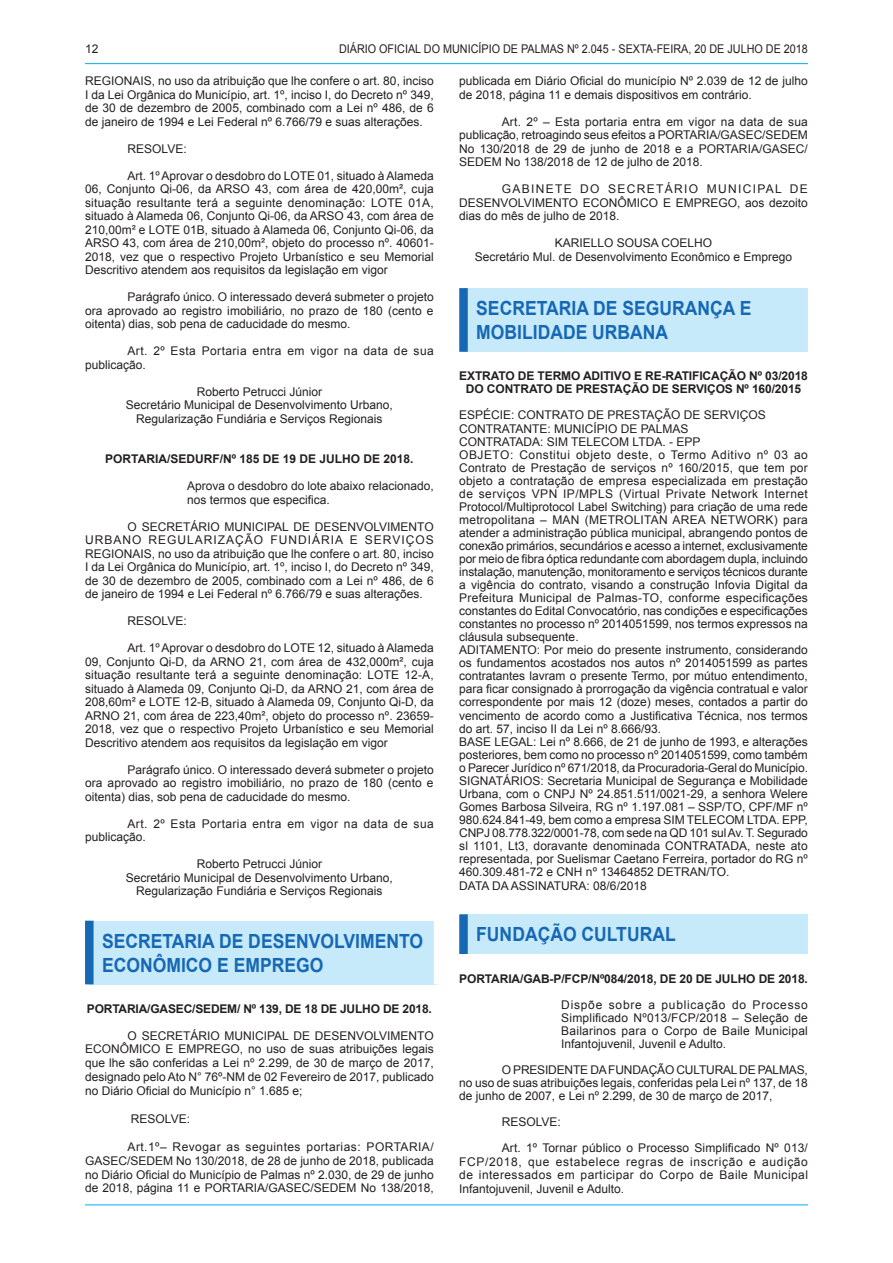
<style>
.page{position:relative;width:893px;height:1263px;background:#fff}
.page>*{position:absolute;margin:0;border:0;box-sizing:border-box;transform-origin:0 0}
.t1{font:700 19.5px/24px "Arial";color:#1768b4;scale:.9 1}
.t2{font:12px/13px "Arial";color:#231f20;text-align:justify}
.t3{font:700 12px "Arial";letter-spacing:-.01em;color:#231f20}
.t4{font:12px/13.5px "Arial";letter-spacing:.035em;color:#231f20}
.t5{font:12px "Arial";color:#231f20;scale:.9 1}
.t6{font:12px "Arial";letter-spacing:.11em;color:#231f20}
</style>
<div class="page">
<hr style="left:85px;top:63px;width:723px;height:1px;background:#00aeef">
<hr style="left:85px;top:1204px;width:723px;height:1px;background:#00aeef">
<div style="left:89px;top:921px;width:349px;height:63px;background:#c6eafa"></div>
<div style="left:85px;top:921px;width:9px;height:63px;background:#1768b4"></div>
<div style="left:434px;top:921px;width:8px;height:63px;background:#fff"></div>
<div style="left:463px;top:288px;width:349px;height:64px;background:#c6eafa"></div>
<div style="left:459px;top:288px;width:9px;height:64px;background:#1768b4"></div>
<div style="left:808px;top:288px;width:8px;height:64px;background:#fff"></div>
<div style="left:463px;top:914px;width:349px;height:40px;background:#c6eafa"></div>
<div style="left:459px;top:914px;width:9px;height:40px;background:#1768b4"></div>
<div style="left:808px;top:914px;width:8px;height:40px;background:#fff"></div>
<p class="t2" style="left:85px;top:42px;width:15px">12</p>
<p class="t5" style="left:339px;top:41px;width:68px">diário oficia</p>
<p class="t5" style="left:415px;top:41px;width:438px">l DO MUN ICÍPIO DE PALMAS nº 2.045 - SEXTA-fei ra, 20 de JUlHO de 2018</p>
<p class="t2" style="left:85px;top:74px;width:350px;line-height:13.5px">REGIONAIS, no uso da atribuição que lhe confere o art. 80, inciso I da Lei Orgânica do Município, art. 1º, inciso I, do Decreto nº 349, de 30 de dezembro de 2005, combinado com a Lei nº 486, de 6 de janeiro de 1994 e Lei Federal nº 6.766/79 e suas alterações.</p>
<p class="t2" style="left:128px;top:142px;width:61px">RESOLVE:</p>
<p class="t2" style="left:85px;top:169px;width:350px;line-height:13.5px;text-indent:43px">Art. 1º Aprovar o desdobro do LOTE 01, situado à Alameda 06, Conjunto Qi-06, da ARSO 43, com área de 420,00m², cuja situação resultante terá a seguinte denominação: LOTE 01A, situado à Alameda 06, Conjunto Qi-06, da ARSO 43, com área de 210,00m² e LOTE 01B, situado à Alameda 06, Conjunto Qi-06, da ARSO 43, com área de 210,00m², objeto do processo nº. 40601- 2018, vez que o respectivo Projeto Urbanístico e seu Memorial Descritivo atendem aos requisitos da legislação em vigor</p>
<p class="t2" style="left:85px;top:290px;width:350px;line-height:13.5px;text-indent:43px">Parágrafo único. O interessado deverá submeter o projeto ora aprovado ao registro imobiliário, no prazo de 180 (cento e oitenta) dias, sob pena de caducidade do mesmo.</p>
<p class="t4" style="left:85px;top:344px;width:350px;text-indent:43px">Art. 2º Esta Portaria entra em vigor na data de sua publicação.</p>
<p class="t2" style="left:126px;top:385px;width:268px;line-height:13.5px;text-align:center">Roberto Petrucci Júnior<br>Secretário Municipal de Desenvolvimento Urbano,<br>Regularização Fundiária e Serviços Regionais</p>
<p class="t3" style="left:105px;top:451px;width:310px">PORTARIA/SEDURF/Nº 185 DE 19 DE JULHO DE 2018.</p>
<p class="t2" style="left:187px;top:479px;width:248px;line-height:13.5px">Aprova o desdobro do lote abaixo relacionado, nos termos que especifica.</p>
<p class="t2" style="left:85px;top:520px;width:349px;line-height:13.5px;text-indent:43px">O SECRETÁRIO MUN ICIPAL DE DESENVOLVIMENTO<br>URBANO</p>
<p class="t2" style="left:459px;top:74px;width:350px;line-height:13.5px">publicada em Diário Oficial do município Nº 2.039 de 12 de julho de 2018, página 11 e demais dispositivos em contrário.</p>
<p class="t2" style="left:459px;top:115px;width:350px;line-height:13.5px;text-indent:43px">Art. 2º – Esta portaria entra em vigor na data de sua publicação, retroagindo seus efeitos a PORTARIA/GASEC/SEDEM No 130/2018 de 29 de junho de 2018 e a PORTARIA/GASEC/ SEDEM No 138/2018 de 12 de julho de 2018.</p>
<p class="t6" style="left:502px;top:181px;width:89px">GABIN ETE DO</p>
<p class="t2" style="left:459px;top:182px;width:350px;line-height:13.5px;text-indent:149px">SECRETÁRIO MUN ICIPAL DE DESENVOLVIMENTO ECONÔMICO E EMPREGO, aos dezoito dias do mês de julho de 2018.</p>
<p class="t2" style="left:555px;top:237px;width:45px">KARIELLO</p>
<p class="t2" style="left:475px;top:236px;width:319px;line-height:13.5px;text-indent:142px">SOUSA COELHO<br>Secretário Mul. de Desenvolvimento Econômico e Emprego</p>
<h1 class="t1" style="left:476px;top:297px;width:307px">SECRETARIA DE SEGURANÇA E<br>MOBILIDADE URBANA</h1>
<p class="t3" style="left:459px;top:368px;width:270px">EXTRATO DE TERMO ADITIVO E RE-RATIFICAÇÃO</p>
<p class="t3" style="left:749px;top:368px;width:60px">Nº 03/2018</p>
<p class="t3" style="left:466px;top:381px;width:167px">DO CONTRATO DE PRESTAÇÃO</p>
<p class="t3" style="left:652px;top:381px;width:60px">DE SERVIÇOS</p>
<p class="t3" style="left:736px;top:381px;width:67px">Nº 160/2015</p>
<p class="t2" style="left:459px;top:409px;width:350px;text-align:left">ESPÉCIE: CONTRATO DE PRESTAÇÃO DE SERVIÇOS CONTRATANTE: MUN ICÍPIO DE PALMAS<br>CONTRATADA: SIM TELECOM LTDA. - EPP<br>OBJETO: Constitui objeto deste, o Termo Aditivo nº 03 ao Contrato de Prestação de serviços nº 160/2015, que tem por objeto a contratação de empresa especializada em prestação de serviços VPN IP/MPLS (Virtual Private N etwork Internet Protocol/Multiprotocol Label Switching) para criação de uma rede metropolitana – MAN (METROL</p>
<p class="t2" style="left:459px;top:513px;width:350px;text-align:left;text-indent:181px">ITAN AREA N ETWORK) para atender a administração pública municipal, abrangendo pontos de conexão primários, secundários e acesso a internet, exclusivamente por meio de fibra óptica redundante com abordagem dupla, incluindo instalação, manutenção, monitoramento e serviços técnicos durante a vigência do contrato, visando a construção Infovia Digital da Prefeitura Municipal de Palmas-TO, conforme especificações constantes do Edital Convocatório, nas condições e especificações constantes no processo nº 2014051599, nos termos expressos na cláusula subsequente.<br>ADITAMENTO: Por meio do presente instrumento, considerando os fundamentos acostados nos autos nº 2014051599 as partes contratantes lavram o presente Termo, por mútuo entendimento, para ficar consignado à prorrogação da vigência contratual e valor correspondente por mais 12 (doze) meses, contados a partir do vencimento de acordo como a Justificativa Técnica, nos termos do art. 57, inciso II da Lei nº 8.666/93.<br>BASE LEGAL: Lei nº 8.666, de 21 de junho de 1993, e alterações posteriores, bem como no processo nº 2014051599, como também o Parecer Jurídico nº 671/2018, da Procuradoria-Geral do Município.<br>SIGNATÁRIOS: Secretaria Municipal de Segurança e Mobilidade Urbana, com o CN PJ Nº 24.851.511/0021-29, a senhora Welere Gomes Barbosa Silveira, RG nº 1.197.081 – SSP/TO, CPF/MF nº 980.624.841-49, bem como a empresa SIM TELECOM LTDA. EPP, CN PJ 08.778.322/0001-78, com sede na QD 101 sul Av. T. Segurado sl 1101, Lt3, doravante denominada CONTRATADA, neste ato representada, por Suelismar Caetano Ferreira, portador do RG nº 460.309.481-72 e CN H nº 13464852 DETRAN/TO.<br>DATA DA ASSINATURA: 08/6/2018</p>
<h1 class="t1" style="left:476px;top:923px;width:84px">FUNDAÇÃO</h1>
<h1 class="t1" style="left:582px;top:923px;width:106px">CULTURAL</h1>
<p class="t3" style="left:459px;top:970px;width:265px">PORTARIA/GAB-P/FCP/Nº084/2018, DE 20 DE JULH</p>
<p class="t3" style="left:746px;top:970px;width:63px">O DE 2018.</p>
<p class="t2" style="left:561px;top:998px;width:248px">Dispõe sobre a publicação do Processo Simplificado Nº013/FCP/2018 – Seleção de Bailarinos para o Corpo de Baile Municipal Infantojuvenil, Juvenil e Adulto.</p>
<p class="t2" style="left:459px;top:1063px;width:350px;text-indent:43px">O PRESIDENTE DA FUNDAÇÃO CULTURAL DE PALMAS, no uso de suas atribuições legais, conferidas pela Lei nº 137, de 18 de junho de 2007, e Lei nº 2.299, de 30 de março de 2017,</p>
<p class="t2" style="left:502px;top:1109px;width:308px;line-height:26.1px">RESOLVE:<br>Art. 1º Tornar público o Processo Simplificado Nº 013/</p>
<p class="t2" style="left:459px;top:1155px;width:350px;line-height:13.5px">FCP/2018, que estabelece regras de inscrição e audição de interessados em participar do Corpo de Baile Municipal Infantojuvenil, Juvenil e Adulto.</p>
<p class="t2" style="left:85px;top:533px;width:350px;line-height:13.5px;text-indent:64px">REGULARIZAÇÃO FUND IÁRIA E SERVIÇOS REGIONAIS, no uso da atribuição que lhe confere o art. 80, inciso I da Lei Orgânica do Município, art. 1º, inciso I, do Decreto nº 349, de 30 de dezembro de 2005, combinado com a Lei nº 486, de 6 de janeiro de 1994 e Lei Federal nº 6.766/79 e suas alterações.</p>
<p class="t2" style="left:128px;top:615px;width:61px">RESOLVE:</p>
<p class="t2" style="left:85px;top:641px;width:350px;line-height:13.5px;text-indent:43px">Art. 1º Aprovar o desdobro do LOTE 12, situado à Alameda 09, Conjunto Qi-D, da ARNO 21, com área de 432,000m², cuja situação resultante terá a seguinte denominação: LOTE 12-A, situado à Alameda 09, Conjunto Qi-D, da ARNO</p>
<p class="t2" style="left:85px;top:682px;width:350px;line-height:13.5px;text-indent:261px">21, com área de 208,60m² e LOTE 12-B, situado à Alameda 09, Conjunto Qi-D, da ARNO 21, com área de 223,40m², objeto do processo nº. 23659- 2018, vez que o respectivo Projeto Urbanístico e seu Memorial Descritivo atendem aos requisitos da legislação em vigor</p>
<p class="t2" style="left:85px;top:763px;width:350px;line-height:13.5px;text-indent:43px">Parágrafo único. O interessado deverá submeter o projeto ora aprovado ao registro imobiliário, no prazo de 180 (cento e oitenta) dias, sob pena de caducidade do mesmo.</p>
<p class="t4" style="left:85px;top:817px;width:350px;text-indent:43px">Art. 2º Esta Portaria entra em vigor na data de sua publicação.</p>
<p class="t2" style="left:126px;top:857px;width:268px;line-height:13.5px;text-align:center">Roberto Petrucci Júnior<br>Secretário Municipal de Desenvolvimento Urbano,<br>Regularização Fundiária e Serviços Regionais</p>
<h1 class="t1" style="left:102px;top:929px;width:357px">SECRETARIA DE DESENVOLVIMENTO<br>ECONÔMICO E EMPREGO</h1>
<p class="t3" style="left:87px;top:1001px;width:262px">PORTARIA/GASEC/SEDEM/ Nº 139, DE 18 DE JULH</p>
<p class="t3" style="left:371px;top:1001px;width:63px">O DE 2018.</p>
<p class="t2" style="left:85px;top:1029px;width:350px;line-height:13.8px;text-indent:43px">O SECRETÁRIO MUN ICIPAL DE DESENVOLVIMENTO ECONÔMICO E EMPREGO, no uso de suas atribuições legais que lhe são conferidas a Lei nº 2.299, de 30 de março de 2017, designado pelo Ato N ° 76º-N M de 02 Fevereiro de 2017, publicado no Diário Oficial do Município n° 1.685 e;</p>
<p class="t2" style="left:131px;top:1112px;width:61px">RESOLVE:</p>
<p class="t2" style="left:85px;top:1140px;width:350px;line-height:13.6px;text-indent:43px">Art.1º– Revogar as seguintes portarias: PORTARIA/ GASEC/SEDEM No 130/2018, de 28 de junho de 2018, publicada no Diário Oficial do Município de Palmas nº 2.030, de 29 de junho de 2018, página 11 e PORTARIA/GASEC/SEDEM No 138/2018,</p>
</div>
